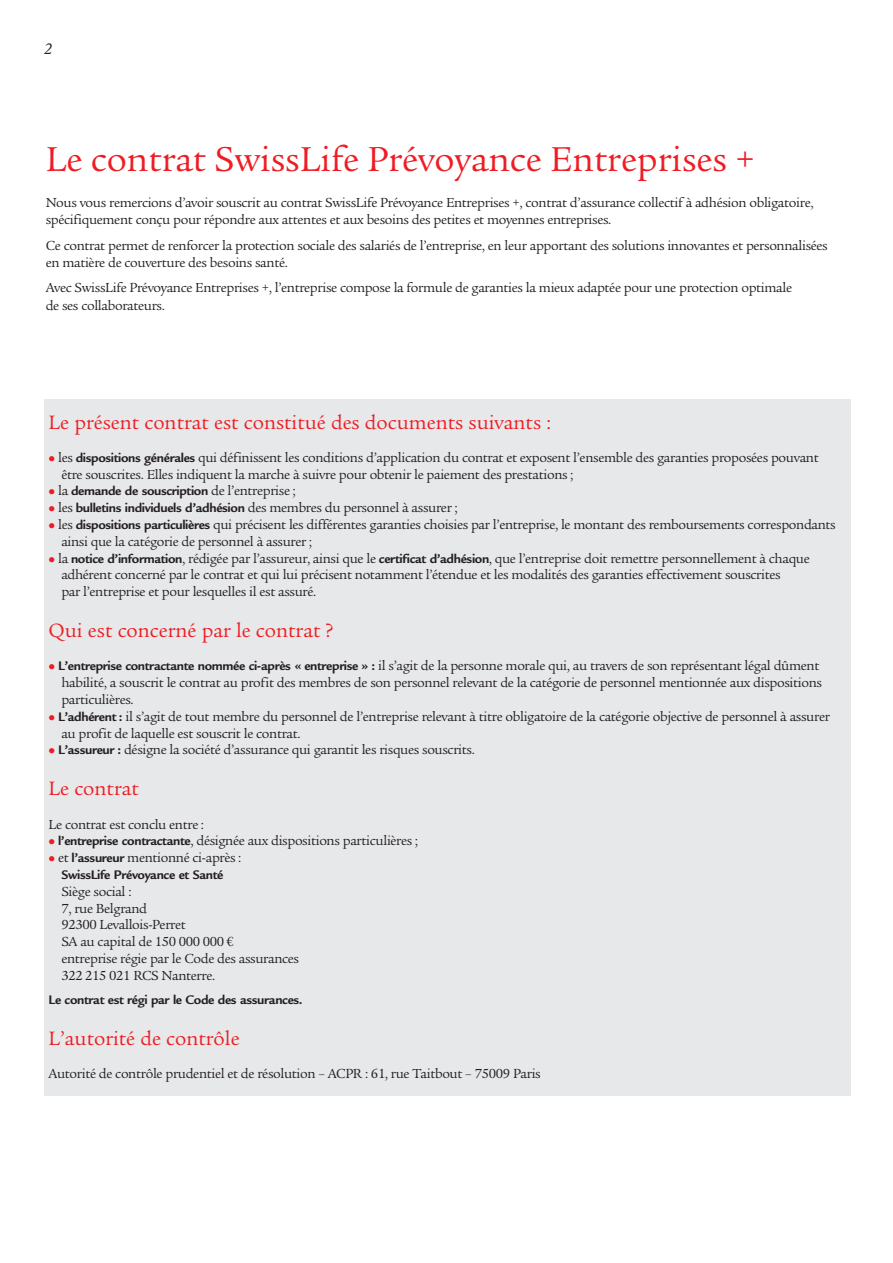
<style>
.page{position:relative;width:893px;height:1263px;background:#fff}
.page>*{position:absolute;margin:0;border:0;box-sizing:border-box;transform-origin:0 0}
.t1{font:37.5px "Legacy Serif LT";color:#ee1d23}
.t2{font:21px "Legacy Serif LT";color:#ee1d23}
.t3{font:italic 16.5px "Legacy Serif LT";color:#231f20}
.t4{font:14.25px/16.8px "Legacy Serif LT";letter-spacing:-.025em;color:#231f20}
.t5{font:700 13.5px "Legacy Sans";letter-spacing:-.025em;color:#231f20}
.s1{color:#ee1d23}
.s2{font-family:"Legacy Sans";font-weight:700;font-size:13.5px}
.s3{font-family:"Legacy Serif LT";font-weight:400;font-size:14.25px}
</style>
<div class="page">
<div style="left:44px;top:400px;width:806px;height:696px;background:#e7e8e9"></div>
<p class="t3" style="left:45px;top:43px;width:9px">2</p>
<h1 class="t1" style="left:46px;top:145px;width:711px">Le contrat SwissLife Prévoyance Entreprises +</h1>
<p class="t4" style="left:46px;top:195px;width:769px;line-height:17.7px">Nous vous remercions d’avoir souscrit au contrat SwissLife Prévoyance Entreprises +, contrat d’assurance collectif à adhésion obligatoire, spécifiquement conçu pour répondre aux attentes et aux besoins des petites et moyennes entreprises.</p>
<p class="t4" style="left:46px;top:238px;width:784px;line-height:17.7px">Ce contrat permet de renforcer la protection sociale des salariés de l’entreprise, en leur apportant des solutions innovantes et personnalisées en matière de couverture des besoins santé.</p>
<p class="t4" style="left:46px;top:280px;width:748px;line-height:17.7px">Avec SwissLife Prévoyance Entreprises +, l’entreprise compose la formule de garanties la mieux adaptée pour une protection optimale de ses collaborateurs.</p>
<h2 class="t2" style="left:49px;top:414px;width:504px">Le présent contrat est constitué des documents suivants :</h2>
<p class="t4" style="left:61px;top:450px;width:759px;text-indent:-13px"><span class="s1">●</span> les <span class="s2">dispositions générales</span> qui définissent les conditions d’application du contrat et exposent l’ensemble des garanties proposées pouvant être souscrites. Elles indiquent la marche à suivre pour obtenir le paiement des prestations ;</p>
<p class="t5" style="left:49px;top:486px;width:249px"><span class="s1">●</span> <span class="s3">la</span> demande de souscription <span class="s3">de l’entreprise ;</span></p>
<p class="t4" style="left:49px;top:501px;width:410px"><span class="s1">●</span> les <span class="s2">bulletins individuels d’adhésion</span> des membres du personnel à assurer ;</p>
<p class="t4" style="left:61px;top:518px;width:776px;text-indent:-13px"><span class="s1">●</span> les <span class="s2">dispositions particulières</span> qui précisent les différentes garanties choisies par l’entreprise, le montant des remboursements correspondants ainsi que la catégorie de personnel à assurer ;</p>
<p class="t4" style="left:61px;top:551px;width:750px;text-indent:-13px"><span class="s1">●</span> la <span class="s2">notice d’information</span>, rédigée par l’assureur, ainsi que le <span class="s2">certificat d’adhésion</span>, que l’entreprise doit remettre personnellement à chaque adhérent concerné par le contrat et qui lui précisent notamment l’étendue et les modalités des garanties effectivement souscrites<br>par l’entreprise et pour lesquelles il est assuré.</p>
<h2 class="t2" style="left:49px;top:622px;width:286px">Qui est concerné par le contrat ?</h2>
<p class="t4" style="left:61px;top:659px;width:762px;text-indent:-13px"><span class="s1">●</span> <span class="s2">L’entreprise contractante nommée ci-après « entreprise » :</span> il s’agit de la personne morale qui, au travers de son représentant légal dûment habilité, a souscrit le contrat au profit des membres de son personnel relevant de la catégorie de personnel mentionnée aux dispositions particulières.</p>
<p class="t4" style="left:61px;top:709px;width:770px;text-indent:-13px"><span class="s1">●</span> <span class="s2">L’adhérent :</span> il s’agit de tout membre du personnel de l’entreprise relevant à titre obligatoire de la catégorie objective de personnel à assurer au profit de laquelle est souscrit le contrat.</p>
<p class="t4" style="left:49px;top:743px;width:428px"><span class="s1">●</span> <span class="s2">L’assureur :</span> désigne la société d’assurance qui garantit les risques souscrits.</p>
<h2 class="t2" style="left:49px;top:781px;width:92px">Le contrat</h2>
<p class="t4" style="left:49px;top:817px;width:157px">Le contrat est conclu entre :</p>
<p class="t4" style="left:49px;top:834px;width:371px"><span class="s1">●</span> <span class="s2">l’entreprise contractante</span>, désignée aux dispositions particulières ;</p>
<p class="t4" style="left:49px;top:851px;width:194px"><span class="s1">●</span> et <span class="s2">l’assureur</span> mentionné ci-après :</p>
<p class="t5" style="left:61px;top:869px;width:164px">SwissLife Prévoyance et Santé</p>
<p class="t4" style="left:61px;top:884px;width:239px">Siège social :<br>7, rue Belgrand<br>92300 Levallois-Perret<br>SA au capital de 150 000 000 €<br>entreprise régie par le Code des assurances<br>322 215 021 RCS Nanterre.</p>
<p class="t5" style="left:49px;top:995px;width:256px">Le contrat est régi par le Code des assurances.</p>
<h2 class="t2" style="left:49px;top:1030px;width:193px">L’autorité de contrôle</h2>
<p class="t4" style="left:49px;top:1067px;width:494px">Autorité de contrôle prudentiel et de résolution – ACPR : 61, rue Taitbout – 75009 Paris</p>
</div>
